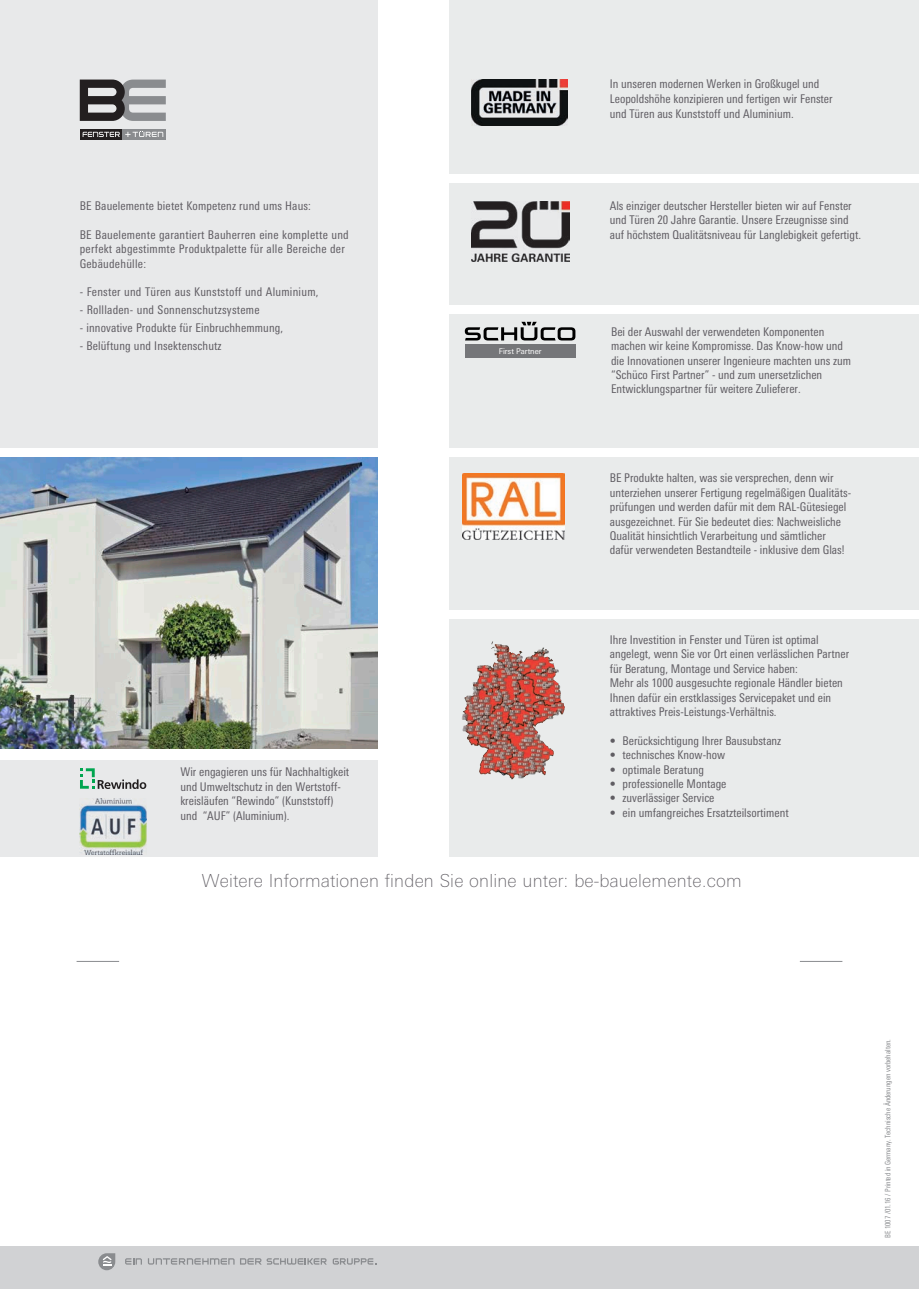
<style>
.page{position:relative;width:919px;height:1289px;background:#fff}
.page>*{position:absolute;margin:0;border:0;box-sizing:border-box;transform-origin:0 0}
.t1{font:100 18px "LT Univers Basic";letter-spacing:.01em;color:#605d63}
.t2{font:condensed 12px/14.4px "LT Univers";color:#605d63}
.t3{font:condensed 12px/14.4px "LT Univers";letter-spacing:.02em;color:#605d63}
.t4{font:7.8px "LT Univers Basic";color:#fff}
.t5{font:condensed 7.5px "LT Univers";letter-spacing:-.01em;color:#8a8c8f}
</style>
<div class="page">
<div style="left:0;top:1246px;width:918px;height:42px;background:#d1d2d4"></div>
<svg style="left:125px;top:1258px;width:17px;height:6px"></svg>
<svg style="left:148px;top:1258px;width:86px;height:6px"></svg>
<svg style="left:240px;top:1258px;width:87px;height:6px"></svg>
<svg style="left:333px;top:1258px;width:44px;height:6px"></svg>
<svg style="left:98px;top:1253px;width:17px;height:17px"></svg>
<hr style="left:799px;top:961px;width:43px;height:1px;background:#8a8c8f">
<hr style="left:77px;top:961px;width:42px;height:1px;background:#8a8c8f">
<div style="left:449px;top:314px;width:469px;height:134px;background:#e9ebeb"></div>
<div style="left:465px;top:345px;width:110px;height:13px;background:#757679"></div>
<svg style="left:465px;top:322px;width:110px;height:18px"></svg>
<div style="left:0;top:760px;width:377px;height:96px;background:#e8e9ea"></div>
<div style="left:449px;top:619px;width:469px;height:237px;background:#e9ebeb"></div>
<div style="left:449px;top:183px;width:469px;height:122px;background:#e9ebeb"></div>
<div style="left:449px;top:0;width:469px;height:174px;background:#e9ebeb"></div>
<div style="left:0;top:0;width:377px;height:448px;background:#e8e9ea"></div>
<div style="left:449px;top:457px;width:469px;height:153px;background:#e9ebeb"></div>
<svg style="left:80px;top:768px;width:66px;height:20px"></svg>
<img style="left:462px;top:473px;width:102px;height:66px">
<img style="left:461px;top:641px;width:40px;height:84px">
<img style="left:0;top:457px;width:377px;height:291px">
<img style="left:80px;top:798px;width:66px;height:56px">
<img style="left:471px;top:80px;width:96px;height:45px">
<img style="left:471px;top:201px;width:99px;height:60px">
<div style="left:80px;top:129px;width:43px;height:11px;background:#231f20"></div>
<div style="left:123px;top:129px;width:43px;height:11px;background:#8a8c8f"></div>
<svg style="left:83px;top:131px;width:80px;height:6px"></svg>
<svg style="left:80px;top:80px;width:86px;height:41px"></svg>
<p class="t2" style="left:80px;top:198px;width:232px">BE Bauelemente bietet Kompetenz rund ums Haus:</p>
<p class="t3" style="left:80px;top:227px;width:270px">BE Bauelemente garantiert Bauherren eine komplette und perfekt abgestimmte Produktpalette für alle Bereiche der<br>Gebäudehülle:</p>
<p class="t3" style="left:80px;top:285px;width:240px">- Fenster und Türen aus Kunststoff und Aluminium,</p>
<p class="t3" style="left:80px;top:303px;width:181px">- Rollladen- und Sonnenschutzsysteme</p>
<p class="t2" style="left:80px;top:320px;width:205px">- innovative Produkte für Einbruchhemmung,</p>
<p class="t2" style="left:80px;top:338px;width:143px">- Belüftung und Insektenschutz</p>
<p class="t2" style="left:180px;top:764px;width:170px">Wir engagieren uns für Nachhaltigkeit und Umweltschutz in den Wertstoff&shy;kreisläufen “Rewindo” (Kunststoff) und “AUF” (Aluminium).</p>
<p class="t4" style="left:498px;top:347px;width:44px">First Partner</p>
<p class="t2" style="left:609px;top:76px;width:224px;line-height:15px">In unseren modernen Werken in Großkugel und<br>Leopoldshöhe konzipieren und fertigen wir Fenster und Türen aus Kunststoff und Aluminium.</p>
<p class="t2" style="left:609px;top:198px;width:253px">Als einziger deutscher Hersteller bieten wir auf Fenster und Türen 20 Jahre Garantie. Unsere Erzeugnisse sind auf höchstem Qualitätsniveau für Langlebigkeit gefertigt.</p>
<p class="t2" style="left:611px;top:324px;width:241px">Bei der Auswahl der verwendeten Komponenten machen wir keine Kompromisse. Das Know-how und die Innovationen unserer Ingenieure machten uns zum “Schüco First Partner” - und zum unersetzlichen Entwicklungspartner für weitere Zulieferer.</p>
<p class="t2" style="left:609px;top:471px;width:243px">BE Produkte halten, was sie versprechen, denn wir unterziehen unserer Fertigung regelmäßigen Qualitäts&shy;prüfungen und werden dafür mit dem RAL-Gütesiegel ausgezeichnet. Für Sie bedeutet dies: Nachweisliche Qualität hinsichtlich Verarbeitung und sämtlicher dafür verwendeten Bestandteile - inklusive dem Glas!</p>
<p class="t2" style="left:609px;top:632px;width:241px">Ihre Investition in Fenster und Türen ist optimal angelegt, wenn Sie vor Ort einen verlässlichen Partner für Beratung, Montage und Service haben:<br>Mehr als 1000 ausgesuchte regionale Händler bieten Ihnen dafür ein erstklassiges Servicepaket und ein attraktives Preis-Leistungs-Verhältnis.</p>
<p class="t2" style="left:609px;top:733px;width:173px">• Berücksichtigung Ihrer Bausubstanz</p>
<p class="t2" style="left:609px;top:747px;width:117px">• technisches Know-how</p>
<p class="t2" style="left:609px;top:762px;width:96px">• optimale Beratung</p>
<p class="t2" style="left:609px;top:776px;width:118px">• professionelle Montage</p>
<p class="t2" style="left:609px;top:791px;width:106px">• zuverlässiger Service</p>
<p class="t2" style="left:609px;top:805px;width:180px">• ein umfangreiches Ersatzteilsortiment</p>
<h1 class="t1" style="left:202px;top:870px;width:541px">Weitere Informationen finden Sie online unter: be-bauelemente.com</h1>
<p class="t5" style="left:883px;top:1237px;width:200px;rotate:-90deg">BE 1007 /01.16 / Printed in Germany. Technische Änderungen vorbehalten.</p>
</div>
